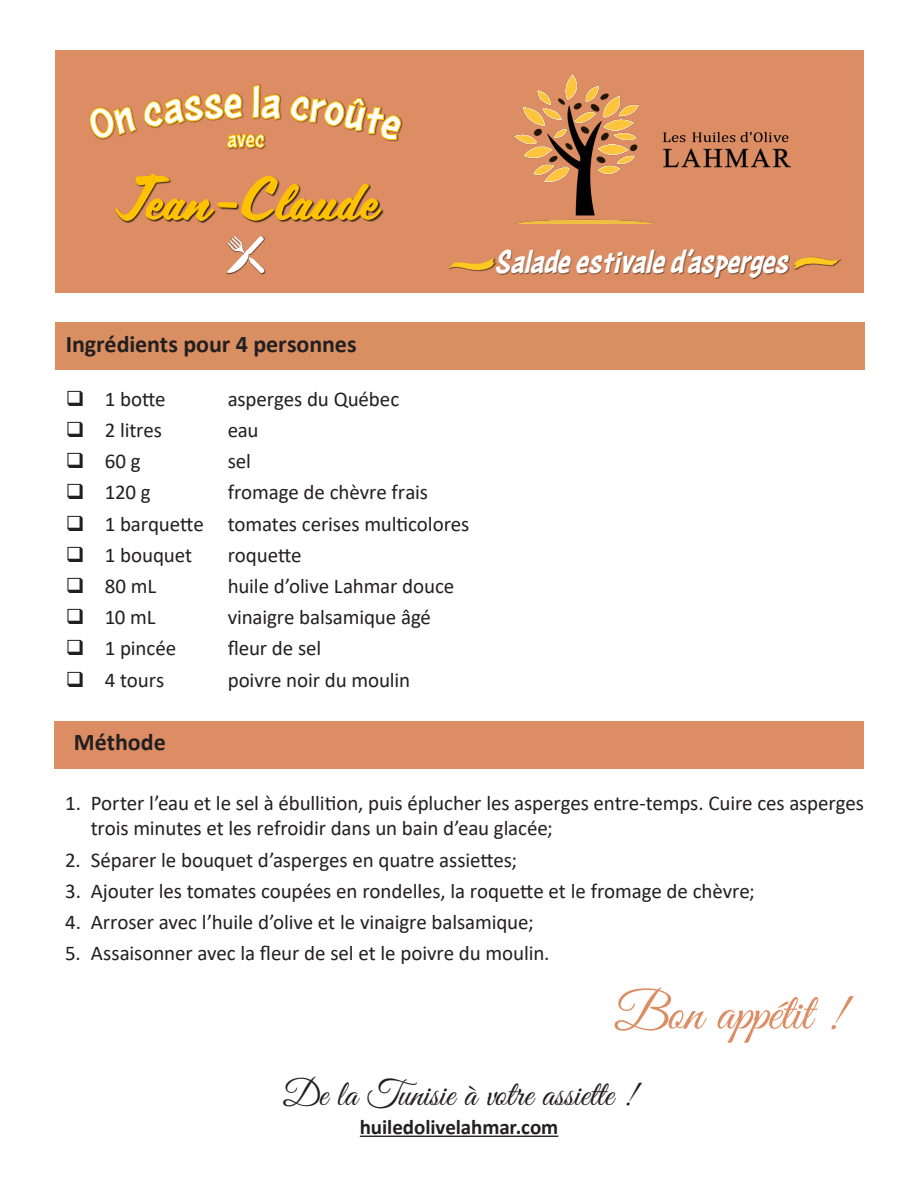
<style>
.page{position:relative;width:918px;height:1188px;background:#fff}
.page>*{position:absolute;margin:0;border:0;box-sizing:border-box;transform-origin:0 0}
.t1{font:54.45px "Scriptorama JF Tradeshow";color:#ffc200}
.t2{font:52.5px "Great Vibes";color:#dd8d63}
.t3{font:36px "Great Vibes";letter-spacing:.005em;color:#231f20}
.t4{font:italic 34.65px "Astounder Squared LCBB";color:#fff}
.t5{font:700 24px "Calibri";color:#231f20}
.t6{font:21px/25.2px "Calibri";letter-spacing:-.005em;color:#231f20}
.t7{font:700 21px "Calibri";letter-spacing:-.005em;color:#231f20}
</style>
<div class="page">
<div style="left:55px;top:50px;width:808px;height:243px;background:#dd8d63"></div>
<div style="left:55px;top:322px;width:810px;height:48px;background:#d98f62"></div>
<div style="left:54px;top:721px;width:810px;height:48px;background:#dd8d63"></div>
<hr style="left:360px;top:1136px;width:198px;height:1px;background:#231f20">
<img style="left:514px;top:75px;width:276px;height:149px">
<img style="left:227px;top:240px;width:39px;height:34px">
<svg style="left:227px;top:240px;width:37px;height:33px"></svg>
<img style="left:116px;top:174px;width:268px;height:66px">
<svg style="left:89px;top:106px;width:48px;height:33px"></svg>
<svg style="left:290px;top:95px;width:111px;height:46px"></svg>
<svg style="left:143px;top:84px;width:139px;height:66px"></svg>
<svg style="left:448px;top:249px;width:394px;height:31px"></svg>
<p class="t1" style="left:114px;top:162px;width:264px">Jean-Claude</p>
<p class="t5" style="left:66px;top:327px;width:292px">Ingrédients pour 4 personnes</p>
<p class="t6" style="left:105px;top:386px;width:62px">1 botte</p>
<p class="t6" style="left:228px;top:386px;width:173px">asperges du Québec</p>
<p class="t6" style="left:105px;top:417px;width:59px">2 litres</p>
<p class="t6" style="left:228px;top:417px;width:32px">eau</p>
<p class="t6" style="left:105px;top:448px;width:38px">60 g</p>
<p class="t6" style="left:228px;top:448px;width:25px">sel</p>
<p class="t6" style="left:105px;top:479px;width:48px">120 g</p>
<p class="t6" style="left:228px;top:479px;width:202px">fromage de chèvre frais</p>
<p class="t6" style="left:105px;top:511px;width:366px">1 barquette tomates cerises multicolores</p>
<p class="t6" style="left:105px;top:542px;width:89px">1 bouquet</p>
<p class="t6" style="left:228px;top:542px;width:76px">roquette</p>
<p class="t6" style="left:105px;top:573px;width:53px">80 mL</p>
<p class="t6" style="left:228px;top:573px;width:228px">huile d’olive Lahmar douce</p>
<p class="t6" style="left:105px;top:604px;width:53px">10 mL</p>
<p class="t6" style="left:228px;top:604px;width:205px">vinaigre balsamique âgé</p>
<p class="t6" style="left:105px;top:635px;width:73px">1 pincée</p>
<p class="t6" style="left:228px;top:635px;width:95px">fleur de sel</p>
<p class="t6" style="left:105px;top:667px;width:61px">4 tours</p>
<p class="t6" style="left:228px;top:667px;width:184px">poivre noir du moulin</p>
<p class="t5" style="left:74px;top:725px;width:93px">Méthode</p>
<p class="t4" style="left:496px;top:242px;width:294px">Salade estivale d’asperges</p>
<p class="t6" style="left:91px;top:790px;width:775px;text-indent:-25px">1. Porter l’eau et le sel à ébullition, puis éplucher les asperges entre-temps. Cuire ces asperges trois minutes et les refroidir dans un bain d’eau glacée;</p>
<p class="t6" style="left:65px;top:847px;width:453px">2. Séparer le bouquet d’asperges en quatre assiettes;</p>
<p class="t6" style="left:65px;top:878px;width:691px">3. Ajouter les tomates coupées en rondelles, la roquette et le fromage de chèvre;</p>
<p class="t6" style="left:65px;top:909px;width:470px">4. Arroser avec l’huile d’olive et le vinaigre balsamique;</p>
<p class="t6" style="left:65px;top:940px;width:486px">5. Assaisonner avec la fleur de sel et le poivre du moulin.</p>
<p class="t2" style="left:614px;top:984px;width:231px">Bon appétit !</p>
<p class="t3" style="left:283px;top:1075px;width:354px">De la Tunisie à votre assiette !</p>
<p class="t7" style="left:360px;top:1112px;width:200px">huiledolivelahmar.com</p>
</div>
